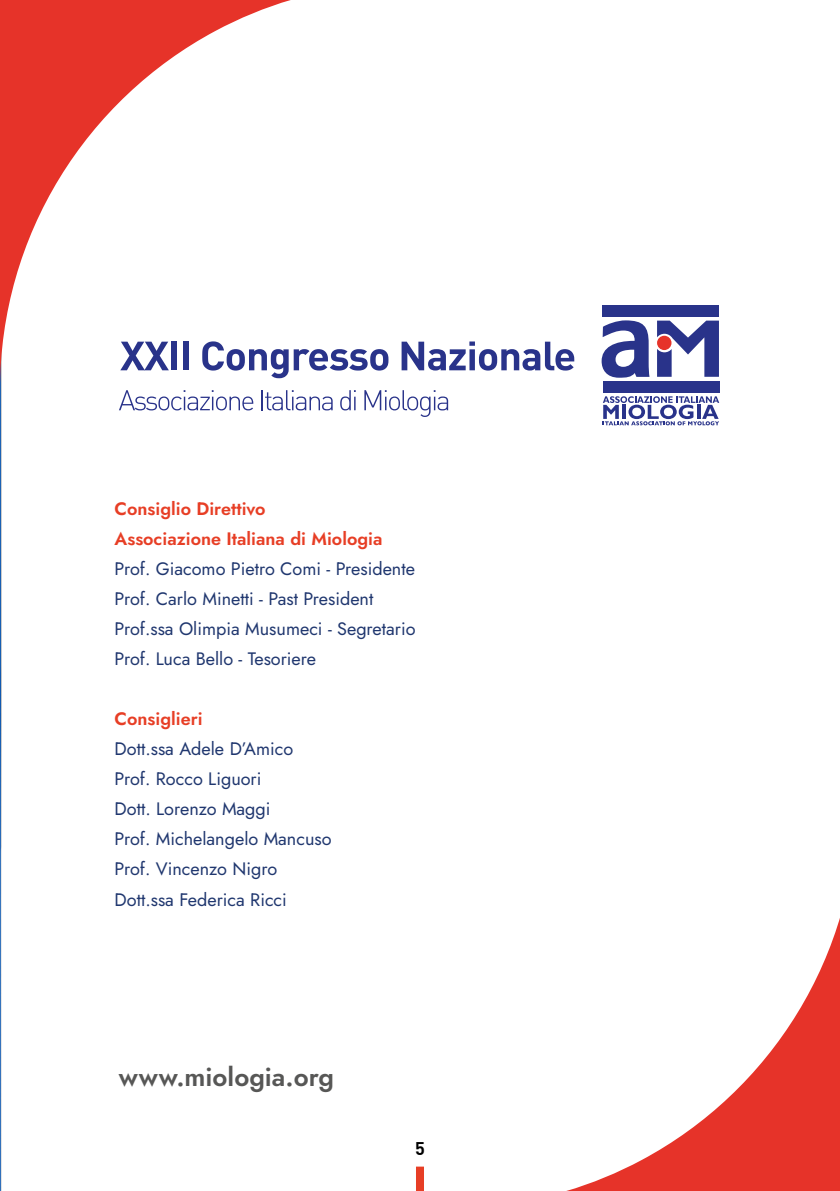
<style>
.page{position:relative;width:840px;height:1191px;background:#fff}
.page>*{position:absolute;margin:0;border:0;box-sizing:border-box;transform-origin:0 0}
.t1{font:26px "Jost";color:#575756}
.t2{font:18px/30px "Jost";color:#20376f}
.t3{font:18px/30px "Jost";color:#e73e25}
.t4{font:700 18px "DIN";color:#000}
</style>
<div class="page">
<img style="left:0;top:390px;width:1px;height:801px">
<div style="left:602px;top:305px;width:116px;height:11px;background:#29338a"></div>
<div style="left:602px;top:381px;width:116px;height:12px;background:#29338a"></div>
<svg style="left:602px;top:396px;width:116px;height:29px"></svg>
<svg style="left:601px;top:320px;width:48px;height:58px"></svg>
<svg style="left:657px;top:320px;width:61px;height:57px"></svg>
<svg style="left:0;top:0;width:291px;height:390px"></svg>
<svg style="left:566px;top:921px;width:273px;height:270px"></svg>
<svg style="left:119px;top:390px;width:134px;height:20px"></svg>
<hr style="left:261px;top:390px;width:2px;height:20px;background:#29338a">
<svg style="left:265px;top:390px;width:67px;height:20px"></svg>
<svg style="left:340px;top:390px;width:15px;height:20px"></svg>
<svg style="left:364px;top:390px;width:84px;height:27px"></svg>
<svg style="left:120px;top:342px;width:49px;height:28px"></svg>
<div style="left:171px;top:342px;width:6px;height:28px;background:#29338a"></div>
<div style="left:183px;top:342px;width:6px;height:28px;background:#29338a"></div>
<svg style="left:202px;top:341px;width:186px;height:37px"></svg>
<svg style="left:401px;top:341px;width:173px;height:29px"></svg>
<div style="left:416px;top:1166px;width:8px;height:25px;background:#e73e25"></div>
<p class="t3" style="left:115px;top:494px;width:269px">Consiglio Direttivo<br>Associazione Italiana di Miologia</p>
<p class="t2" style="left:115px;top:554px;width:302px">Prof. Giacomo Pietro Comi - Presidente Prof. Carlo Minetti - Past President Prof.ssa Olimpia Musumeci - Segretario Prof. Luca Bello - Tesoriere</p>
<p class="t3" style="left:115px;top:704px;width:89px">Consiglieri</p>
<p class="t2" style="left:115px;top:734px;width:218px">Dott.ssa Adele D’Amico<br>Prof. Rocco Liguori<br>Dott. Lorenzo Maggi<br>Prof. Michelangelo Mancuso<br>Prof. Vincenzo Nigro<br>Dott.ssa Federica Ricci</p>
<h1 class="t1" style="left:119px;top:1059px;width:216px">www.miologia.org</h1>
<p class="t4" style="left:415px;top:1136px;width:11px">5</p>
</div>
